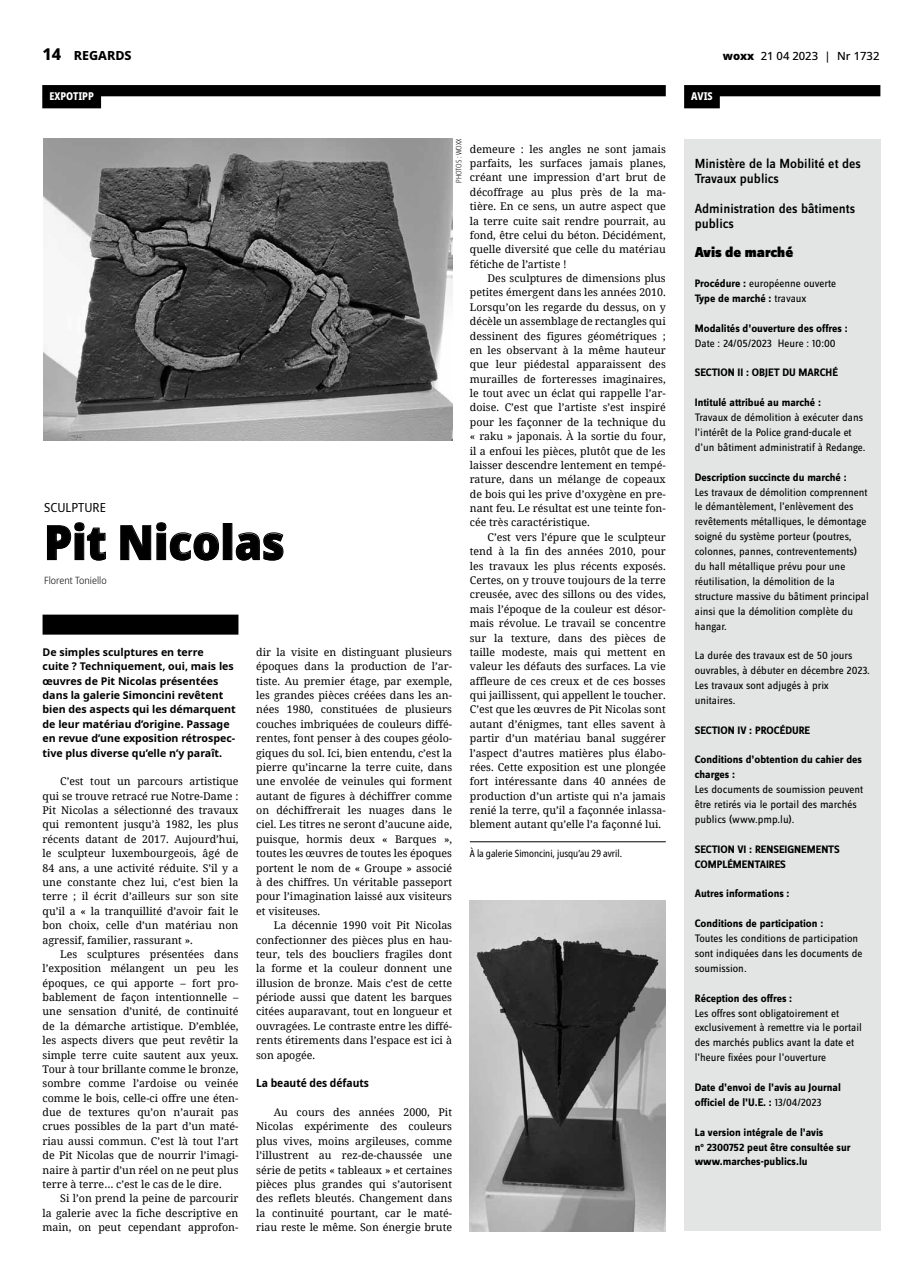
<style>
.page{position:relative;width:922px;height:1276px;background:#fff}
.page>*{position:absolute;margin:0;border:0;box-sizing:border-box;transform-origin:0 0}
.t1{font:900 semi-condensed 47.5px "Noto Sans";color:#000}
.t2{font:900 15px "Zine Sans Dis";color:#000}
.t3{font:500 13.75px/14.9px "Zine Sans Dis";color:#000}
.t4{font:800 12.5px "Noto Sans";color:#000}
.t5{font:semi-condensed 12.5px "Noto Sans";color:#000}
.t6{font:11.25px/14.9px "Zine Sans Dis";color:#000}
.t7{font:700 11.25px/14.9px "Zine Sans Dis";color:#000}
.t8{font:500 11.25px "Noto Sans";color:#000}
.t9{font:700 semi-condensed 11.25px "Noto Sans";color:#000}
.t10{font:800 condensed 10.75px "Noto Sans";color:#fff}
.t11{font:10.62px/14.4px "Noto Serif";color:#000;text-align:justify}
.t12{font:700 10.62px/14.4px "Noto Sans";color:#000}
.t13{font:condensed 10px "Noto Sans";color:#000}
.t14{font:300 semi-condensed 10px "Noto Sans";color:#000}
.t15{font:300 condensed 7.5px "Noto Sans";letter-spacing:-.005em;color:#000}
.s1{font-size:16.25px}
.s2{font-weight:900}
.s3{font-weight:700}
.s4{font-weight:400}
</style>
<div class="page">
<div style="left:42px;top:85px;width:623px;height:11px;background:#000"></div>
<div style="left:43px;top:614px;width:195px;height:20px;background:#000"></div>
<hr style="left:469px;top:841px;width:196px;height:1px;background:#000">
<img style="left:44px;top:139px;width:408px;height:301px">
<div style="left:42px;top:96px;width:59px;height:12px;background:#000"></div>
<img style="left:469px;top:900px;width:196px;height:331px">
<svg style="left:47px;top:522px;width:59px;height:39px"></svg>
<svg style="left:120px;top:522px;width:99px;height:39px"></svg>
<div style="left:223px;top:523px;width:9px;height:37px;border:1px solid #000"></div>
<svg style="left:235px;top:532px;width:48px;height:29px"></svg>
<div style="left:684px;top:139px;width:196px;height:1091px;background:#e3e4e4"></div>
<div style="left:684px;top:85px;width:196px;height:11px;background:#000"></div>
<div style="left:684px;top:96px;width:35px;height:12px;background:#000"></div>
<p class="t4" style="left:43px;top:47px;width:91px"><span class="s1">14</span> REGARDS</p>
<p class="t8" style="left:722px;top:48px;width:158px"><span class="s2">woxx</span> 21 04 2023 | Nr 1732</p>
<p class="t10" style="left:49px;top:89px;width:46px">EXPOTIPP</p>
<p class="t5" style="left:44px;top:499px;width:63px">SCULPTURE</p>
<h1 class="t1" style="left:44px;top:506px;width:242px">Pit Nicolas</h1>
<p class="t14" style="left:44px;top:573px;width:64px">Florent Toniello</p>
<p class="t15" style="left:453px;top:183px;width:46px;rotate:-90deg">Photos : woxx</p>
<p class="t12" style="left:43px;top:645px;width:195px">De simples sculptures en terre<br>cuite ? Techniquement, oui, mais les œuvres de Pit Nicolas présentées dans la galerie Simoncini revêtent bien des aspects qui les démarquent de leur matériau d’origine. Passage en revue d’une exposition rétrospec&shy;tive plus diverse qu’elle n’y paraît.</p>
<p class="t11" style="left:43px;top:774px;width:197px;text-indent:18px">C’est tout un parcours artistique qui se trouve retracé rue Notre-Dame :<br>Pit Nicolas a sélectionné des travaux qui remontent jusqu’à 1982, les plus récents datant de 2017. Aujourd’hui, le sculpteur luxembourgeois, âgé de 84 ans, a une activité réduite. S’il y a une constante chez lui, c’est bien la terre ; il écrit d’ailleurs sur son site qu’il a « la tranquillité d’avoir fait le bon choix, celle d’un matériau non agressif, familier, rassurant ».</p>
<p class="t11" style="left:43px;top:946px;width:197px;text-indent:18px">Les sculptures présentées dans l’exposition mélangent un peu les époques, ce qui apporte – fort pro&shy;bablement de façon intentionnelle – une sensation d’unité, de continuité de la démarche artistique. D’emblée, les aspects divers que peut revêtir la simple terre cuite sautent aux yeux.<br>Tour à tour brillante comme le bronze, sombre comme l’ardoise ou veinée comme le bois, celle-ci offre une éten&shy;due de textures qu’on n’aurait pas crues possibles de la part d’un maté&shy;riau aussi commun. C’est là tout l’art de Pit Nicolas que de nourrir l’imagi&shy;naire à partir d’un réel on ne peut plus terre à terre… c’est le cas de le dire.</p>
<p class="t11" style="left:43px;top:1191px;width:197px;text-indent:18px">Si l’on prend la peine de parcourir la galerie avec la fiche descriptive en main, on peut cependant approfon-</p>
<p class="t11" style="left:256px;top:644px;width:197px">dir la visite en distinguant plusieurs époques dans la production de l’ar&shy;tiste. Au premier étage, par exemple, les grandes pièces créées dans les an&shy;nées 1980, constituées de plusieurs couches imbriquées de couleurs diffé&shy;rentes, font penser à des coupes géolo&shy;giques du sol. Ici, bien entendu, c’est la pierre qu’incarne la terre cuite, dans une envolée de veinules qui forment autant de figures à déchiffrer comme on déchiffrerait les nuages dans le ciel. Les titres ne seront d’aucune aide, puisque, hormis deux « Barques », toutes les œuvres de toutes les époques portent le nom de « Groupe » associé à des chiffres. Un véritable passeport pour l’imagination laissé aux visiteurs et visiteuses.</p>
<p class="t11" style="left:256px;top:917px;width:197px;text-indent:18px">La décennie 1990 voit Pit Nicolas confectionner des pièces plus en hau&shy;teur, tels des boucliers fragiles dont la forme et la couleur donnent une illusion de bronze. Mais c’est de cette période aussi que datent les barques citées auparavant, tout en longueur et ouvragées. Le contraste entre les diffé&shy;rents étirements dans l’espace est ici à son apogée.</p>
<p class="t9" style="left:256px;top:1075px;width:114px">La beauté des défauts</p>
<p class="t11" style="left:256px;top:1104px;width:197px;text-indent:18px">Au cours des années 2000, Pit Nicolas expérimente des couleurs plus vives, moins argileuses, comme l’illustrent au rez-de-chaussée une série de petits « tableaux » et certaines pièces plus grandes qui s’autorisent des reflets bleutés. Changement dans la continuité pourtant, car le maté&shy;riau reste le même. Son énergie brute</p>
<p class="t11" style="left:469px;top:141px;width:197px">demeure : les angles ne sont jamais parfaits, les surfaces jamais planes, créant une impression d’art brut de décoffrage au plus près de la ma&shy;tière. En ce sens, un autre aspect que la terre cuite sait rendre pourrait, au fond, être celui du béton. Décidément, quelle diversité que celle du matériau fétiche de l’artiste !</p>
<p class="t11" style="left:469px;top:271px;width:197px;text-indent:18px">Des sculptures de dimensions plus petites émergent dans les années 2010.<br>Lorsqu’on les regarde du dessus, on y décèle un assemblage de rectangles qui dessinent des figures géométriques ; en les observant à la même hauteur que leur piédestal apparaissent des murailles de forteresses imaginaires, le tout avec un éclat qui rappelle l’ar&shy;doise. C’est que l’artiste s’est inspiré pour les façonner de la technique du « raku » japonais. À la sortie du four, il a enfoui les pièces, plutôt que de les laisser descendre lentement en tempé&shy;rature, dans un mélange de copeaux de bois qui les prive d’oxygène en pre&shy;nant feu. Le résultat est une teinte fon&shy;cée très caractéristique.</p>
<p class="t11" style="left:469px;top:529px;width:197px;text-indent:18px">C’est vers l’épure que le sculpteur tend à la fin des années 2010, pour les travaux les plus récents exposés.<br>Certes, on y trouve toujours de la terre creusée, avec des sillons ou des vides, mais l’époque de la couleur est désor&shy;mais révolue. Le travail se concentre sur la texture, dans des pièces de taille modeste, mais qui mettent en valeur les défauts des surfaces. La vie affleure de ces creux et de ces bosses qui jaillissent, qui appellent le toucher.<br>C’est que les œuvres de Pit Nicolas sont autant d’énigmes, tant elles savent à partir d’un matériau banal suggérer l’aspect d’autres matières plus élabo&shy;rées. Cette exposition est une plongée fort intéressante dans 40 années de production d’un artiste qui n’a jamais renié la terre, qu’il a façonnée inlassa&shy;blement autant qu’elle l’a façonné lui.</p>
<p class="t13" style="left:469px;top:846px;width:154px">À la galerie Simoncini, jusqu’au 29 avril.</p>
<p class="t10" style="left:691px;top:89px;width:23px">AVIS</p>
<p class="t3" style="left:694px;top:157px;width:167px">Ministère de la Mobilité et des<br>Travaux publics</p>
<p class="t3" style="left:694px;top:201px;width:162px">Administration des bâtiments publics</p>
<h2 class="t2" style="left:694px;top:244px;width:100px">Avis de marché</h2>
<p class="t6" style="left:694px;top:276px;width:143px"><span class="s3">Procédure :</span> européenne ouverte<br><span class="s3">Type de marché :</span> travaux</p>
<p class="t7" style="left:694px;top:321px;width:154px">Modalités d’ouverture des offres :</p>
<p class="t6" style="left:694px;top:336px;width:142px">Date : 24/05/2023 Heure : 10:00</p>
<p class="t7" style="left:694px;top:366px;width:145px">SECTION II : OBJET DU MARCHÉ</p>
<p class="t7" style="left:694px;top:395px;width:128px">Intitulé attribué au marché :</p>
<p class="t6" style="left:694px;top:410px;width:172px">Travaux de démolition à exécuter dans l’intérêt de la Police grand-ducale et d’un bâtiment administratif à Redange.</p>
<p class="t7" style="left:694px;top:470px;width:153px">Description succincte du marché :</p>
<p class="t6" style="left:694px;top:485px;width:175px">Les travaux de démolition comprennent le démantèlement, l’enlèvement des revêtements métalliques, le démontage soigné du système porteur (poutres, colonnes, pannes, contreventements) du hall métallique prévu pour une réutilisation, la démolition de la structure massive du bâtiment principal ainsi que la démolition complète du hangar.</p>
<p class="t6" style="left:694px;top:648px;width:176px">La durée des travaux est de 50 jours ouvrables, à débuter en décembre 2023.<br>Les travaux sont adjugés à prix unitaires.</p>
<p class="t7" style="left:694px;top:723px;width:117px">SECTION IV : PROCÉDURE</p>
<p class="t7" style="left:694px;top:753px;width:169px">Conditions d’obtention du cahier des charges :</p>
<p class="t6" style="left:694px;top:782px;width:170px">Les documents de soumission peuvent être retirés via le portail des marchés publics (www.pmp.lu).</p>
<p class="t7" style="left:694px;top:842px;width:146px">SECTION VI : RENSEIGNEMENTS<br>COMPLÉMENTAIRES</p>
<p class="t7" style="left:694px;top:887px;width:96px">Autres informations :</p>
<p class="t7" style="left:694px;top:916px;width:130px">Conditions de participation :</p>
<p class="t6" style="left:694px;top:931px;width:169px">Toutes les conditions de participation sont indiquées dans les documents de soumission.</p>
<p class="t7" style="left:694px;top:991px;width:99px">Réception des offres :</p>
<p class="t6" style="left:694px;top:1006px;width:169px">Les offres sont obligatoirement et exclusivement à remettre via le portail des marchés publics avant la date et l’heure fixées pour l’ouverture</p>
<p class="t7" style="left:694px;top:1080px;width:148px">Date d’envoi de l’avis au Journal officiel de l’U.E. : <span class="s4">13/04/2023</span></p>
<p class="t7" style="left:694px;top:1125px;width:157px">La version intégrale de l’avis<br>n<sup>o</sup> 2300752 peut être consultée sur www.marches-publics.lu</p>
</div>
